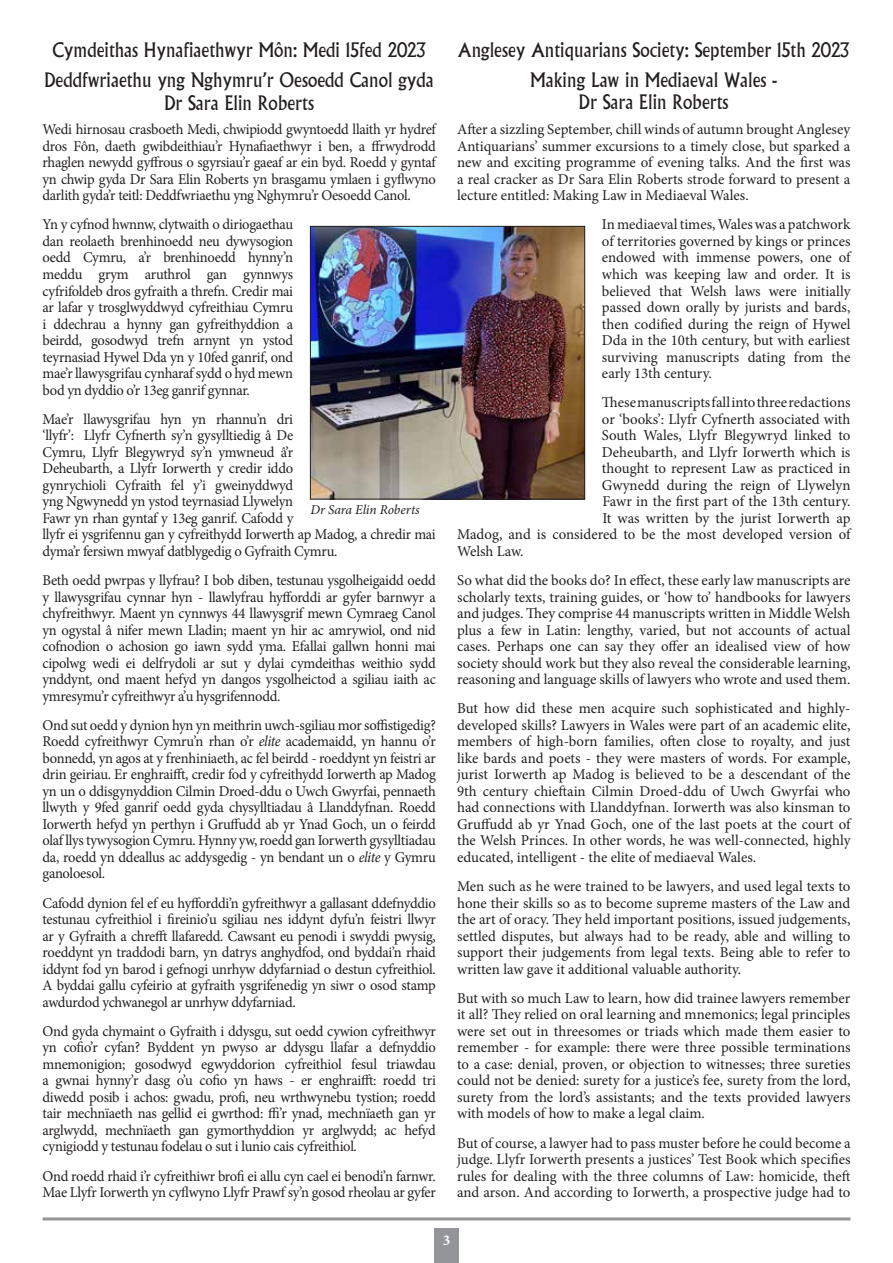
<style>
.page{position:relative;width:893px;height:1263px;background:#fff}
.page>*{position:absolute;margin:0;border:0;box-sizing:border-box;transform-origin:0 0}
.t1{font:19.5px/30px "Albertus";color:#231f20;text-align:center;scale:.89 1}
.t2{font:15px/16.5px "Minion Pro";letter-spacing:-.01em;color:#231f20;text-align:justify}
.t3{font:700 15px "Minion Pro";color:#fff}
.t4{font:italic 13.5px "Minion Pro";letter-spacing:-.005em;color:#231f20}
.s1{font-style:italic}
</style>
<div class="page">
<hr style="left:43px;top:1217px;width:807px;height:3px;background:#939598">
<div style="left:434px;top:1228px;width:25px;height:35px;background:#939598"></div>
<img style="left:312px;top:228px;width:271px;height:269px">
<div style="left:310px;top:226px;width:275px;height:273px;border:1px solid #231f20"></div>
<h1 class="t1" style="left:45px;top:35px;width:439px">Cymdeithas Hynafiaethwyr Môn: Medi 15fed 2023<br>Deddfwriaethu yng Nghymru’r Oesoedd Canol gyda</h1>
<h1 class="t1" style="left:164px;top:89px;width:170px">Dr Sara Elin Roberts</h1>
<p class="t2" style="left:43px;top:121px;width:395px">Wedi hirnosau crasboeth Medi, chwipiodd gwyntoedd llaith yr hydref dros Fôn, daeth gwibdeithiau’r Hynafiaethwyr i ben, a ffrwydrodd rhaglen newydd gyffrous o sgyrsiau’r gaeaf ar ein byd. Roedd y gyntaf yn chwip gyda Dr Sara Elin Roberts yn brasgamu ymlaen i gyflwyno darlith gyda’r teitl: Deddfwriaethu yng Nghymru’r Oesoedd Canol.</p>
<p class="t2" style="left:43px;top:216px;width:252px">Yn y cyfnod hwnnw, clytwaith o diriogaethau dan reolaeth brenhinoedd neu dywysogion oedd Cymru, a’r brenhinoedd hynny’n meddu grym aruthrol gan gynnwys cyfrifoldeb dros gyfraith a threfn. Credir mai ar lafar y trosglwyddwyd cyfreithiau Cymru i ddechrau a hynny gan gyfreithyddion a beirdd, gosodwyd trefn arnynt yn ystod teyrnasiad Hywel Dda yn y 10fed ganrif, ond mae’r llawysgrifau cynharaf sydd o hyd mewn bod yn dyddio o’r 13eg ganrif gynnar.</p>
<p class="t2" style="left:43px;top:411px;width:395px;text-align:left">Mae’r llawysgrifau hyn yn rhannu’n dri<br>‘llyfr’: Llyfr Cyfnerth sy’n gysylltiedig â De<br>Cymru, Llyfr Blegywryd sy’n ymwneud â’r<br>Deheubarth, a Llyfr Iorwerth y credir iddo<br>gynrychioli Cyfraith fel y’i gweinyddwyd<br>yng Ngwynedd yn ystod teyrnasiad Llywelyn<br>Fawr yn rhan gyntaf y 13eg ganrif. Cafodd y<br>llyfr ei ysgrifennu gan y cyfreithydd Iorwerth ap Madog, a chredir mai dyma’r fersiwn mwyaf datblygedig o Gyfraith Cymru.</p>
<p class="t2" style="left:43px;top:572px;width:395px">Beth oedd pwrpas y llyfrau? I bob diben, testunau ysgolheigaidd oedd y llawysgrifau cynnar hyn - llawlyfrau hyfforddi ar gyfer barnwyr a chyfreithwyr. Maent yn cynnwys 44 llawysgrif mewn Cymraeg Canol yn ogystal â nifer mewn Lladin; maent yn hir ac amrywiol, ond nid cofnodion o achosion go iawn sydd yma. Efallai gallwn honni mai cipolwg wedi ei delfrydoli ar sut y dylai cymdeithas weithio sydd ynddynt, ond maent hefyd yn dangos ysgolheictod a sgiliau iaith ac ymresymu’r cyfreithwyr a’u hysgrifennodd.</p>
<p class="t2" style="left:43px;top:717px;width:395px">Ond sut oedd y dynion hyn yn meithrin uwch-sgiliau mor soffistigedig?<br>Roedd cyfreithwyr Cymru’n rhan o’r <span class="s1">elite</span> academaidd, yn hannu o’r bonnedd, yn agos at y frenhiniaeth, ac fel beirdd - roeddynt yn feistri ar drin geiriau. Er enghraifft, credir fod y cyfreithydd Iorwerth ap Madog yn un o ddisgynyddion Cilmin Droed-ddu o Uwch Gwyrfai, pennaeth llwyth y 9fed ganrif oedd gyda chysylltiadau â Llanddyfnan. Roedd Iorwerth hefyd yn perthyn i Gruffudd ab yr Ynad Goch, un o feirdd olaf llys tywysogion Cymru. Hynny yw, roedd gan Iorwerth gysylltiadau da, roedd yn ddeallus ac addysgedig - yn bendant un o <span class="s1">elite</span> y Gymru ganoloesol.</p>
<p class="t2" style="left:43px;top:894px;width:395px">Cafodd dynion fel ef eu hyfforddi’n gyfreithwyr a gallasant ddefnyddio testunau cyfreithiol i fireinio’u sgiliau nes iddynt dyfu’n feistri llwyr ar y Gyfraith a chrefft llafaredd. Cawsant eu penodi i swyddi pwysig, roeddynt yn traddodi barn, yn datrys anghydfod, ond byddai’n rhaid iddynt fod yn barod i gefnogi unrhyw ddyfarniad o destun cyfreithiol.<br>A byddai gallu cyfeirio at gyfraith ysgrifenedig yn siwr o osod stamp awdurdod ychwanegol ar unrhyw ddyfarniad.</p>
<p class="t2" style="left:43px;top:1023px;width:395px">Ond gyda chymaint o Gyfraith i ddysgu, sut oedd cywion cyfreithwyr yn cofio’r cyfan? Byddent yn pwyso ar ddysgu llafar a defnyddio mnemonigion; gosodwyd egwyddorion cyfreithiol fesul triawdau a gwnai hynny’r dasg o’u cofio yn haws - er enghraifft: roedd tri diwedd posib i achos: gwadu, profi, neu wrthwynebu tystion; roedd tair mechnïaeth nas gellid ei gwrthod: ffi’r ynad, mechnïaeth gan yr arglwydd, mechnïaeth gan gymorthyddion yr arglwydd; ac hefyd cynigiodd y testunau fodelau o sut i lunio cais cyfreithiol.</p>
<p class="t2" style="left:43px;top:1167px;width:395px">Ond roedd rhaid i’r cyfreithiwr brofi ei allu cyn cael ei benodi’n farnwr.<br>Mae Llyfr Iorwerth yn cyflwyno Llyfr Prawf sy’n gosod rheolau ar gyfer</p>
<p class="t4" style="left:310px;top:500px;width:111px">Dr Sara Elin Roberts</p>
<h1 class="t1" style="left:458px;top:35px;width:442px">Anglesey Antiquarians Society: September 15th 2023<br>Making Law in Mediaeval Wales -</h1>
<h1 class="t1" style="left:579px;top:87px;width:170px">Dr Sara Elin Roberts</h1>
<p class="t2" style="left:457px;top:121px;width:395px">After a sizzling September, chill winds of autumn brought Anglesey Antiquarians’ summer excursions to a timely close, but sparked a new and exciting programme of evening talks. And the first was a real cracker as Dr Sara Elin Roberts strode forward to present a lecture entitled: Making Law in Mediaeval Wales.</p>
<p class="t2" style="left:602px;top:216px;width:250px">In mediaeval times, Wales was a patchwork of territories governed by kings or princes endowed with immense powers, one of which was keeping law and order. It is believed that Welsh laws were initially passed down orally by jurists and bards, then codified during the reign of Hywel Dda in the 10th century, but with earliest surviving manuscripts dating from the early 13th century.</p>
<p class="t2" style="left:602px;top:394px;width:250px">These manuscripts fall into three redactions</p>
<p class="t2" style="left:602px;top:411px;width:250px">or ‘books’: Llyfr Cyfnerth associated with</p>
<p class="t2" style="left:602px;top:427px;width:250px">South Wales, Llyfr Blegywryd linked to</p>
<p class="t2" style="left:602px;top:444px;width:250px">Deheubarth, and Llyfr Iorwerth which is</p>
<p class="t2" style="left:602px;top:460px;width:250px">thought to represent Law as practiced in</p>
<p class="t2" style="left:602px;top:477px;width:250px">Gwynedd during the reign of Llywelyn</p>
<p class="t2" style="left:602px;top:493px;width:250px">Fawr in the first part of the 13th century.</p>
<p class="t2" style="left:602px;top:510px;width:250px">It was written by the jurist Iorwerth ap</p>
<p class="t2" style="left:457px;top:526px;width:395px">Madog, and is considered to be the most developed version of</p>
<p class="t2" style="left:457px;top:543px;width:68px">Welsh Law.</p>
<p class="t2" style="left:457px;top:572px;width:395px">So what did the books do? In effect, these early law manuscripts are scholarly texts, training guides, or ‘how to’ handbooks for lawyers and judges. They comprise 44 manuscripts written in Middle Welsh plus a few in Latin: lengthy, varied, but not accounts of actual cases. Perhaps one can say they offer an idealised view of how society should work but they also reveal the considerable learning, reasoning and language skills of lawyers who wrote and used them.</p>
<p class="t2" style="left:457px;top:700px;width:395px">But how did these men acquire such sophisticated and highly&shy;developed skills? Lawyers in Wales were part of an academic elite, members of high-born families, often close to royalty, and just like bards and poets - they were masters of words. For example, jurist Iorwerth ap Madog is believed to be a descendant of the 9th century chieftain Cilmin Droed-ddu of Uwch Gwyrfai who had connections with Llanddyfnan. Iorwerth was also kinsman to Gruffudd ab yr Ynad Goch, one of the last poets at the court of the Welsh Princes. In other words, he was well-connected, highly educated, intelligent - the elite of mediaeval Wales.</p>
<p class="t2" style="left:457px;top:878px;width:395px">Men such as he were trained to be lawyers, and used legal texts to hone their skills so as to become supreme masters of the Law and the art of oracy. They held important positions, issued judgements, settled disputes, but always had to be ready, able and willing to support their judgements from legal texts. Being able to refer to written law gave it additional valuable authority.</p>
<p class="t2" style="left:457px;top:990px;width:395px">But with so much Law to learn, how did trainee lawyers remember it all? They relied on oral learning and mnemonics; legal principles were set out in threesomes or triads which made them easier to remember - for example: there were three possible terminations to a case: denial, proven, or objection to witnesses; three sureties could not be denied: surety for a justice’s fee, surety from the lord, surety from the lord’s assistants; and the texts provided lawyers with models of how to make a legal claim.</p>
<p class="t2" style="left:457px;top:1134px;width:395px">But of course, a lawyer had to pass muster before he could become a judge. Llyfr Iorwerth presents a justices’ Test Book which specifies rules for dealing with the three columns of Law: homicide, theft and arson. And according to Iorwerth, a prospective judge had to</p>
<p class="t3" style="left:443px;top:1230px;width:9px">3</p>
</div>
